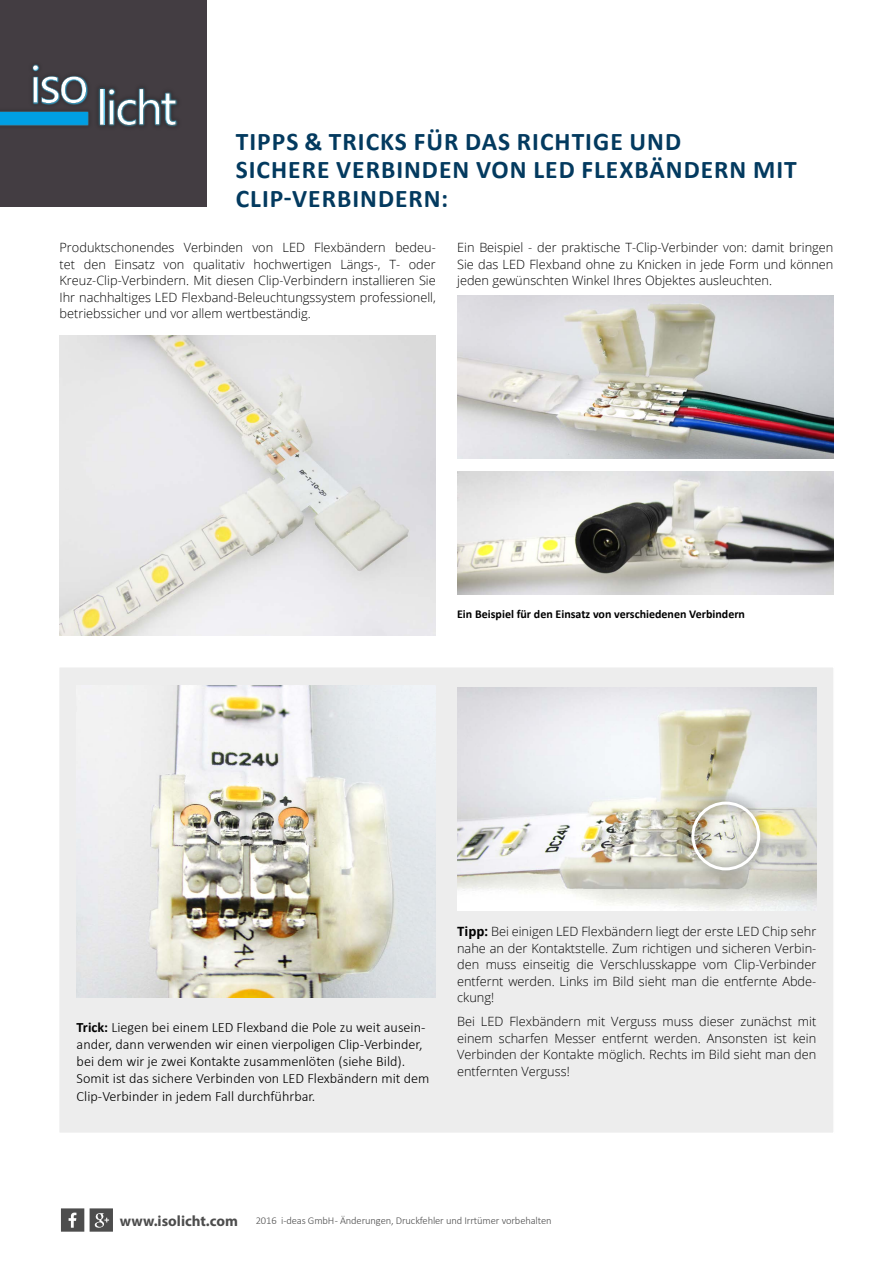
<style>
.page{position:relative;width:893px;height:1263px;background:#fff}
.page>*{position:absolute;margin:0;border:0;box-sizing:border-box;transform-origin:0 0}
.H1_Box{font:700 25.5px/28.5px "Calibri";letter-spacing:.04em;color:#033a5f}
.Bildtext{font:300 14.25px/17.1px "Calibri";color:#000}
.Fließtext{font:300 12.75px/16.5px "Open Sans";color:#000;text-align:justify}
.Bildtext-2{font:700 12px "Calibri";color:#000}
.t1{font:300 10.5px "Calibri";letter-spacing:-.01em;color:#4d4d4d}
.s1{font-weight:700}
.s2{font-family:"Myriad Pro";font-weight:700;font-size:15px}
</style>
<div class="page">
<div style="left:0;top:0;width:206px;height:206px;background:#433d42"></div>
<svg style="left:61px;top:1208px;width:23px;height:24px"></svg>
<svg style="left:90px;top:1208px;width:23px;height:24px"></svg>
<img style="left:32px;top:64px;width:56px;height:41px">
<svg style="left:33px;top:65px;width:53px;height:38px"></svg>
<img style="left:98px;top:87px;width:80px;height:40px">
<svg style="left:100px;top:89px;width:76px;height:36px"></svg>
<img style="left:0;top:111px;width:89px;height:15px">
<svg style="left:0;top:112px;width:88px;height:13px"></svg>
<div style="left:58px;top:666px;width:777px;height:468px;background:#ededed;border:2px solid #fff"></div>
<img style="left:60px;top:336px;width:376px;height:300px">
<img style="left:77px;top:685px;width:359px;height:313px">
<img style="left:457px;top:296px;width:376px;height:163px">
<img style="left:457px;top:472px;width:376px;height:123px">
<img style="left:457px;top:688px;width:359px;height:223px">
<div style="left:680px;top:790px;width:91px;height:92px;background:#000;opacity:.75"></div>
<div style="left:691px;top:801px;width:69px;height:69px;border:3px solid #fff;border-radius:50%"></div>
<p class="H1_Box" style="left:236px;top:127px;width:563px">TIPPS &amp; TRICKS FÜR DAS RICHTIGE UND<br>SICHERE VERBINDEN VON LED FLEXBÄNDERN MIT<br>CLIP-VERBINDERN:</p>
<p class="Fließtext" style="left:60px;top:239px;width:378px">Produktschonendes Verbinden von LED Flexbändern bedeu&shy;tet den Einsatz von qualitativ hochwertigen Längs-, T- oder Kreuz-Clip-Verbindern. Mit diesen Clip-Verbindern installieren Sie Ihr nachhaltiges LED Flexband-Beleuchtungssystem professionell, betriebssicher und vor allem wertbeständig.</p>
<p class="Fließtext" style="left:457px;top:239px;width:378px">Ein Beispiel - der praktische T-Clip-Verbinder von: damit bringen Sie das LED Flexband ohne zu Knicken in jede Form und können jeden gewünschten Winkel Ihres Objektes ausleuchten.</p>
<p class="Bildtext-2" style="left:457px;top:607px;width:289px">Ein Beispiel für den Einsatz von verschiedenen Verbindern</p>
<p class="Bildtext" style="left:77px;top:1019px;width:354px"><span class="s1">Trick:</span> Liegen bei einem LED Flexband die Pole zu weit ausein&shy;ander, dann verwenden wir einen vierpoligen Clip-Verbinder, bei dem wir je zwei Kontakte zusammenlöten (siehe Bild).<br>Somit ist das sichere Verbinden von LED Flexbändern mit dem Clip-Verbinder in jedem Fall durchführbar.</p>
<p class="Fließtext" style="left:457px;top:923px;width:361px"><span class="s1">Tipp:</span> Bei einigen LED Flexbändern liegt der erste LED Chip sehr nahe an der Kontaktstelle. Zum richtigen und sicheren Verbin&shy;den muss einseitig die Verschlusskappe vom Clip-Verbinder entfernt werden. Links im Bild sieht man die entfernte Abde&shy;ckung!</p>
<p class="Fließtext" style="left:457px;top:1013px;width:361px">Bei LED Flexbändern mit Verguss muss dieser zunächst mit einem scharfen Messer entfernt werden. Ansonsten ist kein Verbinden der Kontakte möglich. Rechts im Bild sieht man den entfernten Verguss!</p>
<p class="t1" style="left:120px;top:1214px;width:433px"><span class="s2">www.isolicht.com</span> 2016 i-deas GmbH - Änderungen, Druckfehler und Irrtümer vorbehalten</p>
</div>
